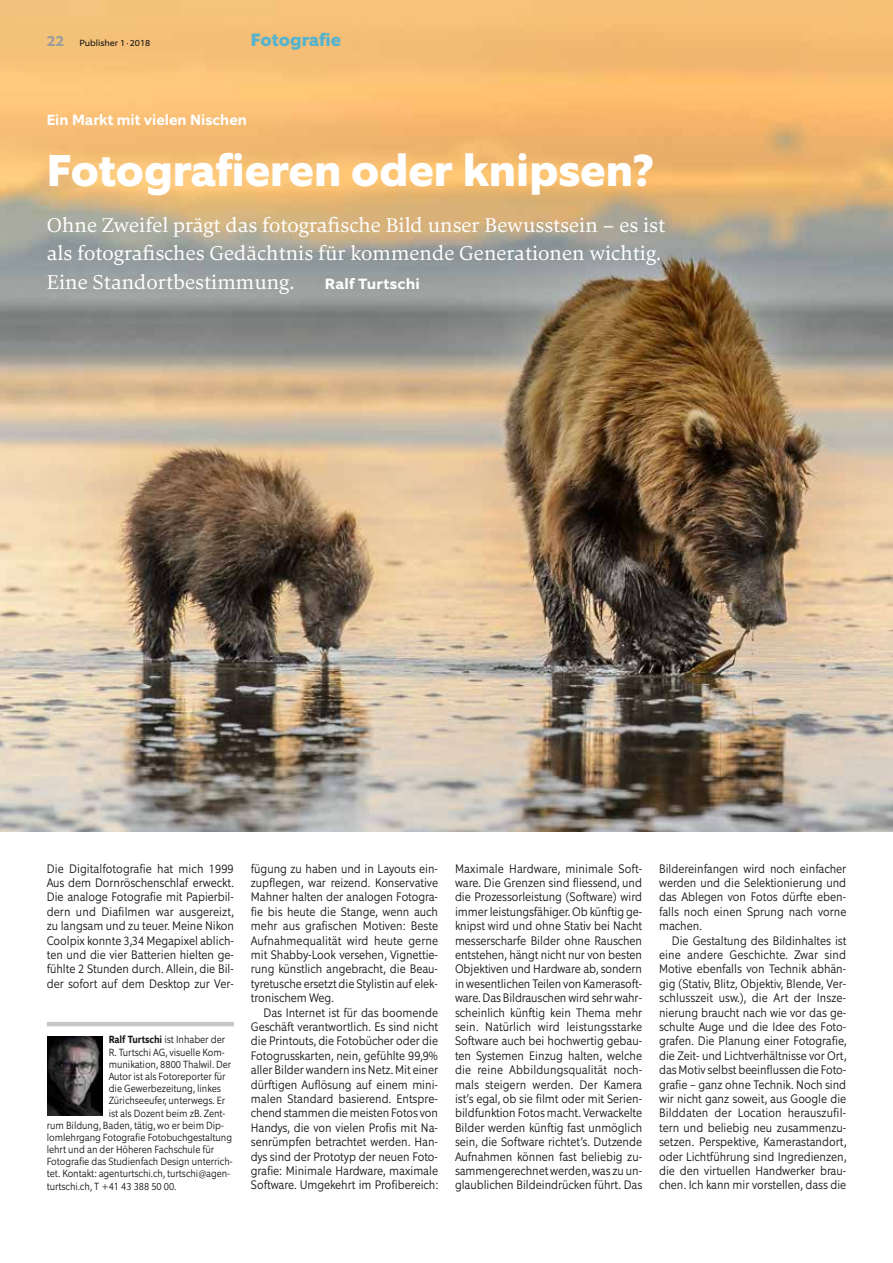
<style>
.page{position:relative;width:893px;height:1263px;background:#fff}
.page>*{position:absolute;margin:0;border:0;box-sizing:border-box;transform-origin:0 0}
.t1{font:800 45px "Equip";color:#fff}
.t2{font:21px/28.5px "Carat";color:#fff}
.t3{font:800 18px "Equip";letter-spacing:.005em;color:#55b3ce}
.t4{font:700 15px "Equip";letter-spacing:.005em;color:#fff}
.t5{font:700 15px "Equip";letter-spacing:.005em;color:#fff;scale:1.05 1}
.t6{font:300 12.45px/14.4px "Equip Condensed";color:#181716;text-align:justify}
.t7{font:300 10.5px "Equip Condensed";color:#181716}
.t8{font:9px "Equip";color:#181716}
.s1{font-weight:700;font-size:15px;color:#9c9c9d}
.s2{font-weight:700}
</style>
<div class="page">
<img style="left:0;top:0;width:893px;height:831px">
<img style="left:47px;top:1036px;width:55px;height:80px">
<hr style="left:47px;top:1022px;width:187px;height:4px;background:#c5c6c6">
<p class="t8" style="left:47px;top:37px;width:105px"><span class="s1">22</span> Publisher 1·2018</p>
<h3 class="t3" style="left:251px;top:28px;width:92px">Fotografie</h3>
<p class="t4" style="left:47px;top:110px;width:202px">Ein Markt mit vielen Nischen</p>
<h1 class="t1" style="left:47px;top:142px;width:608px">Fotografieren oder knipsen?</h1>
<h2 class="t2" style="left:47px;top:210px;width:620px">Ohne Zweifel prägt das fotografische Bild unser Bewusstsein – es ist als fotografisches Gedächtnis für kommende Generationen wichtig.<br>Eine Standortbestimmung.</h2>
<p class="t5" style="left:325px;top:274px;width:92px">Ralf Turtschi</p>
<p class="t6" style="left:47px;top:861px;width:189px">Die Digitalfotografie hat mich 1999<br>Aus dem Dornröschenschlaf erweckt.<br>Die analoge Fotografie mit Papierbil&shy;dern und Diafilmen war ausgereizt, zu langsam und zu teuer. Meine Nikon Coolpix konnte 3,34 Megapixel ablich&shy;ten und die vier Batterien hielten ge&shy;fühlte 2 Stunden durch. Allein, die Bil&shy;der sofort auf dem Desktop zur Ver-</p>
<p class="t7" style="left:109px;top:1033px;width:118px"><span class="s2">Ralf Turtschi</span> ist Inhaber der</p>
<p class="t7" style="left:109px;top:1045px;width:117px">R. Turtschi AG, visuelle Kom-</p>
<p class="t7" style="left:109px;top:1057px;width:124px">munikation, 8800 Thalwil. Der</p>
<p class="t7" style="left:109px;top:1069px;width:118px">Autor ist als Fotoreporter für</p>
<p class="t7" style="left:109px;top:1082px;width:114px">die Gewerbezeitung, linkes</p>
<p class="t7" style="left:109px;top:1094px;width:118px">Zürichseeufer, unterwegs. Er</p>
<p class="t7" style="left:109px;top:1106px;width:118px">ist als Dozent beim zB. Zent-</p>
<p class="t7" style="left:47px;top:1118px;width:179px">rum Bildung, Baden, tätig, wo er beim Dip-</p>
<p class="t7" style="left:47px;top:1130px;width:187px">lomlehrgang Fotografie Fotobuchgestaltung</p>
<p class="t7" style="left:47px;top:1143px;width:169px">lehrt und an der Höheren Fachschule für</p>
<p class="t7" style="left:47px;top:1155px;width:187px">Fotografie das Studienfach Design unterrich-</p>
<p class="t7" style="left:47px;top:1167px;width:185px">tet. Kontakt: agenturtschi.ch, turtschi@agen-</p>
<p class="t7" style="left:47px;top:1179px;width:131px">turtschi.ch, T +41 43 388 50 00.</p>
<p class="t6" style="left:251px;top:861px;width:189px">fügung zu haben und in Layouts ein&shy;zupflegen, war reizend. Konservative Mahner halten der analogen Fotogra&shy;fie bis heute die Stange, wenn auch mehr aus grafischen Motiven: Beste Aufnahmequalität wird heute gerne mit Shabby-Look versehen, Vignettie&shy;rung künstlich angebracht, die Beau&shy;tyretusche ersetzt die Stylistin auf elek&shy;tronischem Weg.</p>
<p class="t6" style="left:251px;top:1005px;width:189px;text-indent:13px">Das Internet ist für das boomende Geschäft verantwortlich. Es sind nicht die Printouts, die Fotobücher oder die Fotogrusskarten, nein, gefühlte 99,9% aller Bilder wandern ins Netz. Mit einer dürftigen Auflösung auf einem mini&shy;malen Standard basierend. Entspre&shy;chend stammen die meisten Fotos von Handys, die von vielen Profis mit Na&shy;senrümpfen betrachtet werden. Han&shy;dys sind der Prototyp der neuen Foto&shy;grafie: Minimale Hardware, maximale Software. Umgekehrt im Profibereich:</p>
<p class="t6" style="left:455px;top:861px;width:189px">Maximale Hardware, minimale Soft&shy;ware. Die Grenzen sind fliessend, und die Prozessorleistung (Software) wird immer leistungsfähiger. Ob künftig ge&shy;knipst wird und ohne Stativ bei Nacht messerscharfe Bilder ohne Rauschen entstehen, hängt nicht nur von besten Objektiven und Hardware ab, sondern in wesentlichen Teilen von Kamerasoft&shy;ware. Das Bildrauschen wird sehr wahr&shy;scheinlich künftig kein Thema mehr sein. Natürlich wird leistungsstarke Software auch bei hochwertig gebau&shy;ten Systemen Einzug halten, welche die reine Abbildungsqualität noch&shy;mals steigern werden. Der Kamera ist’s egal, ob sie filmt oder mit Serien&shy;bildfunktion Fotos macht. Verwackelte Bilder werden künftig fast unmöglich sein, die Software richtet’s. Dutzende Aufnahmen können fast beliebig zu&shy;sammengerechnet werden, was zu un&shy;glaublichen Bildeindrücken führt. Das</p>
<p class="t6" style="left:659px;top:861px;width:189px">Bildereinfangen wird noch einfacher werden und die Selektionierung und das Ablegen von Fotos dürfte eben&shy;falls noch einen Sprung nach vorne machen.</p>
<p class="t6" style="left:659px;top:933px;width:189px;text-indent:13px">Die Gestaltung des Bildinhaltes ist eine andere Geschichte. Zwar sind Motive ebenfalls von Technik abhän&shy;gig (Stativ, Blitz, Objektiv, Blende, Ver&shy;schlusszeit usw.), die Art der Insze&shy;nierung braucht nach wie vor das ge&shy;schulte Auge und die Idee des Foto&shy;grafen. Die Planung einer Fotografie, die Zeit- und Lichtverhältnisse vor Ort, das Motiv selbst beeinflussen die Foto&shy;grafie – ganz ohne Technik. Noch sind wir nicht ganz soweit, aus Google die Bilddaten der Location herauszufil&shy;tern und beliebig neu zusammenzu&shy;setzen. Perspektive, Kamerastandort, oder Lichtführung sind Ingredienzen, die den virtuellen Handwerker brau&shy;chen. Ich kann mir vorstellen, dass die</p>
</div>
